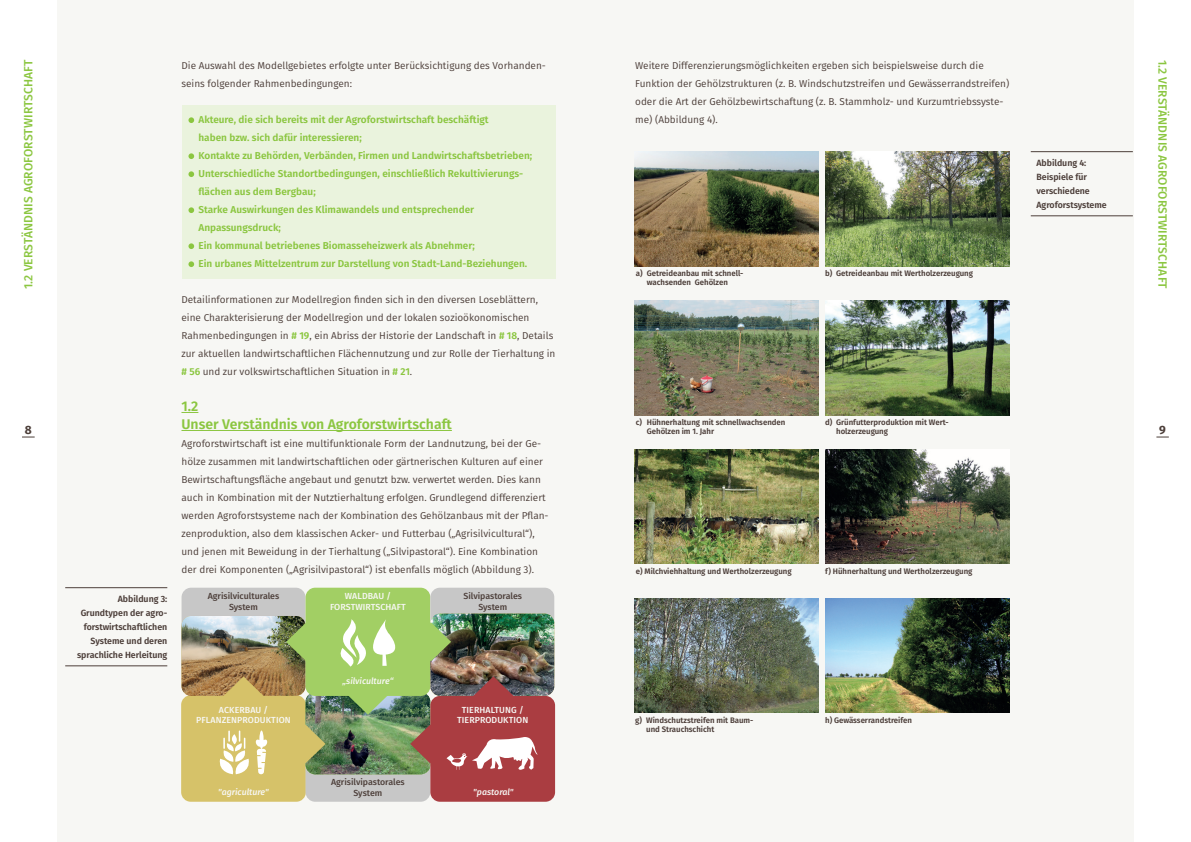
<style>
.page{position:relative;width:1191px;height:842px;background:#fff}
.page>*{position:absolute;margin:0;border:0;box-sizing:border-box;transform-origin:0 0}
.t1{font:600 14px/18px "Fira Sans";color:#8bc640}
.t2{font:500 12px "Fira Sans";letter-spacing:.01em;color:#8bc640}
.t3{font:700 12px "Fira Sans";color:#4c3e39}
.t4{font:10px/18px "Fira Sans";color:#4c3e39}
.t5{font:600 10px/18px "Fira Sans";color:#8bc640}
.t6{font:600 9px/14px "Fira Sans";letter-spacing:-.005em;color:#4c3e39;text-align:right}
.t7{font:500 8.8px/10.6px "Fira Sans";letter-spacing:.01em;color:#f7f7f4;text-align:center}
.t8{font:500 8.8px/10.6px "Fira Sans";color:#4c3e39;text-align:center}
.t9{font:italic 500 8.8px "Fira Sans";color:#f7f7f4}
.t10{font:600 8px/9px "Fira Sans";letter-spacing:-.005em;color:#4c3e39}
.s1{font-weight:600;color:#8bc640}
</style>
<div class="page">
<div style="left:595px;top:0;width:539px;height:842px;background:#f7f7f4"></div>
<div style="left:57px;top:0;width:538px;height:842px;background:#f7f7f4"></div>
<svg style="left:22px;top:436px;width:13px;height:1px"></svg>
<svg style="left:1156px;top:436px;width:12px;height:1px"></svg>
<div style="left:182px;top:105px;width:373px;height:173px;background:#eaf3dd"></div>
<svg style="left:181px;top:412px;width:17px;height:1px"></svg>
<hr style="left:181px;top:430px;width:271px;height:1px;background:#8bc640">
<svg style="left:188px;top:117px;width:6px;height:6px"></svg>
<svg style="left:188px;top:153px;width:6px;height:6px"></svg>
<svg style="left:188px;top:171px;width:6px;height:6px"></svg>
<svg style="left:188px;top:207px;width:6px;height:6px"></svg>
<svg style="left:188px;top:243px;width:6px;height:6px"></svg>
<svg style="left:188px;top:261px;width:6px;height:6px"></svg>
<img style="left:634px;top:152px;width:184px;height:114px">
<img style="left:825px;top:152px;width:184px;height:114px">
<img style="left:634px;top:300px;width:184px;height:115px">
<img style="left:825px;top:300px;width:184px;height:115px">
<img style="left:634px;top:449px;width:184px;height:115px">
<img style="left:825px;top:449px;width:184px;height:115px">
<img style="left:634px;top:598px;width:184px;height:115px">
<img style="left:825px;top:598px;width:184px;height:115px">
<div style="left:181px;top:695px;width:125px;height:107px;background:#d6c269;border-radius:10px"></div>
<svg style="left:219px;top:730px;width:48px;height:44px"></svg>
<div style="left:181px;top:588px;width:124px;height:94px;background:#c7c7c7;border-radius:10px"></div>
<img style="left:181px;top:616px;width:124px;height:80px">
<div style="left:305px;top:705px;width:125px;height:97px;background:#c7c7c7;border-radius:10px"></div>
<img style="left:305px;top:692px;width:125px;height:82px">
<svg style="left:223px;top:676px;width:40px;height:20px"></svg>
<div style="left:430px;top:696px;width:125px;height:106px;background:#aa3d41;border-radius:10px"></div>
<div style="left:305px;top:588px;width:125px;height:108px;background:#a2cf64;border-radius:10px"></div>
<svg style="left:340px;top:619px;width:56px;height:48px"></svg>
<div style="left:430px;top:588px;width:124px;height:96px;background:#c7c7c7;border-radius:10px"></div>
<img style="left:430px;top:614px;width:124px;height:82px">
<hr style="left:65px;top:666px;width:102px;height:1px;background:#4c3e39">
<hr style="left:65px;top:587px;width:102px;height:1px;background:#4c3e39">
<hr style="left:1030px;top:216px;width:102px;height:1px;background:#4c3e39">
<hr style="left:1030px;top:151px;width:102px;height:1px;background:#4c3e39">
<svg style="left:305px;top:724px;width:20px;height:39px"></svg>
<svg style="left:410px;top:724px;width:127px;height:46px"></svg>
<svg style="left:473px;top:676px;width:40px;height:20px"></svg>
<svg style="left:286px;top:622px;width:20px;height:39px"></svg>
<svg style="left:430px;top:622px;width:21px;height:39px"></svg>
<svg style="left:348px;top:696px;width:40px;height:19px"></svg>
<p class="t2" style="left:19px;top:289px;width:231px;rotate:-90deg">1.2 VERSTÄNDNIS AGROFORSTWIRTSCHAFT</p>
<p class="t2" style="left:1172px;top:60px;width:231px;rotate:90deg">1.2 VERSTÄNDNIS AGROFORSTWIRTSCHAFT</p>
<p class="t4" style="left:181px;top:56px;width:366px">Die Auswahl des Modellgebietes erfolgte unter Berücksichtigung des Vorhanden&shy;seins folgender Rahmenbedingungen:</p>
<p class="t5" style="left:198px;top:110px;width:335px">Akteure, die sich bereits mit der Agroforstwirtschaft beschäftigt<br>haben bzw. sich dafür interessieren;<br>Kontakte zu Behörden, Verbänden, Firmen und Landwirtschaftsbetrieben; Unterschiedliche Standortbedingungen, einschließlich Rekultivierungs&shy;flächen aus dem Bergbau;<br>Starke Auswirkungen des Klimawandels und entsprechender Anpassungsdruck;<br>Ein kommunal betriebenes Biomasseheizwerk als Abnehmer;<br>Ein urbanes Mittelzentrum zur Darstellung von Stadt-Land-Beziehungen.</p>
<p class="t4" style="left:181px;top:290px;width:375px">Detailinformationen zur Modellregion finden sich in den diversen Loseblättern, eine Charakterisierung der Modellregion und der lokalen sozioökonomischen Rahmenbedingungen in <span class="s1"># 19</span>, ein Abriss der Historie der Landschaft in <span class="s1"># 18</span>, Details zur aktuellen landwirtschaftlichen Flächennutzung und zur Rolle der Tierhaltung in <span class="s1"># 56</span> und zur volkswirtschaftlichen Situation in <span class="s1"># 21</span>.</p>
<h1 class="t1" style="left:181px;top:396px;width:272px">1.2<br>Unser Verständnis von Agroforstwirtschaft</h1>
<p class="t4" style="left:181px;top:434px;width:369px">Agroforstwirtschaft ist eine multifunktionale Form der Landnutzung, bei der Ge&shy;hölze zusammen mit landwirtschaftlichen oder gärtnerischen Kulturen auf einer Bewirtschaftungsfläche angebaut und genutzt bzw. verwertet werden. Dies kann auch in Kombination mit der Nutztierhaltung erfolgen. Grundlegend differenziert werden Agroforstsysteme nach der Kombination des Gehölzanbaus mit der Pflan&shy;zenproduktion, also dem klassischen Acker- und Futterbau („Agrisilvicultural“), und jenen mit Beweidung in der Tierhaltung („Silvipastoral“). Eine Kombination der drei Komponenten („Agrisilvipastoral“) ist ebenfalls möglich (Abbildung 3).</p>
<p class="t4" style="left:635px;top:56px;width:375px">Weitere Differenzierungsmöglichkeiten ergeben sich beispielsweise durch die Funktion der Gehölzstrukturen (z. B. Windschutzstreifen und Gewässerrandstreifen) oder die Art der Gehölzbewirtschaftung (z. B. Stammholz- und Kurzumtriebssyste&shy;me) (Abbildung 4).</p>
<p class="t6" style="left:1036px;top:155px;width:72px;text-align:left">Abbildung 4:<br>Beispiele für verschiedene<br>Agroforstsysteme</p>
<p class="t10" style="left:636px;top:269px;width:109px;text-align:center">a) Getreideanbau mit schnell&shy;wachsenden Gehölzen</p>
<p class="t10" style="left:825px;top:269px;width:149px">b) Getreideanbau mit Wertholzerzeugung</p>
<p class="t10" style="left:647px;top:417px;width:140px;text-indent:-11px">c) Hühnerhaltung mit schnellwachsenden<br>Gehölzen im 1. Jahr</p>
<p class="t10" style="left:836px;top:417px;width:114px;text-indent:-11px">d) Grünfutterproduktion mit Wert&shy;holzerzeugung</p>
<p class="t3" style="left:25px;top:419px;width:8px">8</p>
<p class="t3" style="left:1159px;top:419px;width:8px">9</p>
<p class="t10" style="left:636px;top:566px;width:157px">e) Milchviehhaltung und Wertholzerzeugung</p>
<p class="t10" style="left:825px;top:566px;width:149px">f) Hühnerhaltung und Wertholzerzeugung</p>
<p class="t6" style="left:77px;top:591px;width:92px">Abbildung 3:<br>Grundtypen der agro&shy;forstwirtschaftlichen<br>Systeme und deren sprachliche Herleitung</p>
<p class="t8" style="left:208px;top:590px;width:73px">Agrisilviculturales<br>System</p>
<p class="t7" style="left:196px;top:704px;width:96px">ACKERBAU /<br>PFLANZENPRODUKTION</p>
<p class="t9" style="left:218px;top:785px;width:52px">"agriculture"</p>
<p class="t7" style="left:330px;top:590px;width:77px">WALDBAU /<br>FORSTWIRTSCHAFT</p>
<p class="t8" style="left:463px;top:590px;width:60px">Silvipastorales<br>System</p>
<p class="t9" style="left:342px;top:674px;width:52px">„silviculture“</p>
<p class="t8" style="left:331px;top:777px;width:75px">Agrisilvipastorales<br>System</p>
<p class="t7" style="left:457px;top:704px;width:73px">TIERHALTUNG /<br>TIERPRODUKTION</p>
<p class="t9" style="left:473px;top:785px;width:42px">"pastoral"</p>
<p class="t10" style="left:646px;top:715px;width:109px;text-indent:-11px">g) Windschutzstreifen mit Baum&shy;und Strauchschicht</p>
<p class="t10" style="left:825px;top:715px;width:88px">h) Gewässerrandstreifen</p>
</div>
